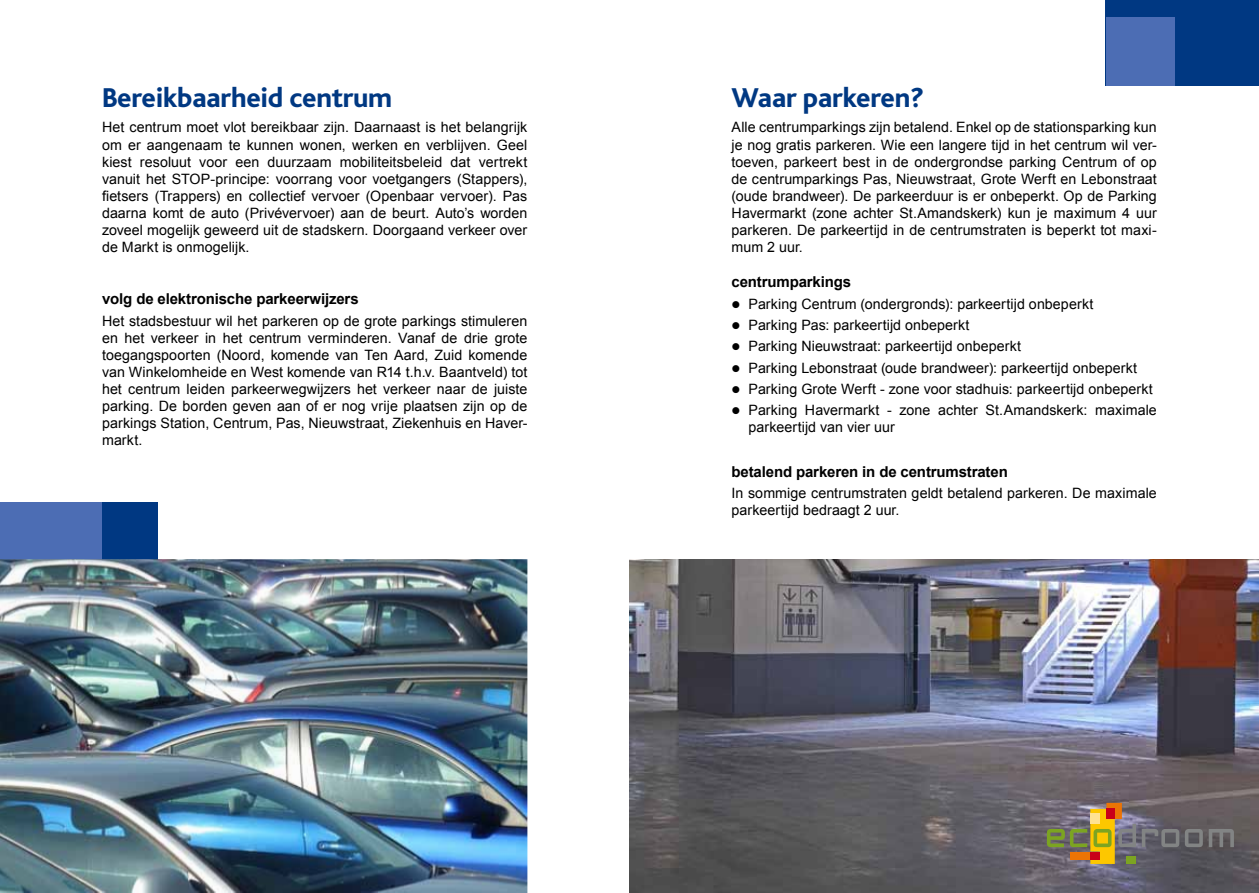
<style>
.page{position:relative;width:1259px;height:893px;background:#fff}
.page>*{position:absolute;margin:0;border:0;box-sizing:border-box;transform-origin:0 0}
.t1{font:800 28.5px "Bliss";letter-spacing:-.01em;color:#003882}
.t2{font:700 15px "Arial";letter-spacing:-.01em;color:#000}
.t3{font:14.25px/17.1px "Arial";letter-spacing:.005em;color:#000;text-align:justify}
</style>
<div class="page">
<div style="left:0;top:502px;width:124px;height:346px;background:#4c6db4"></div>
<div style="left:102px;top:502px;width:55px;height:346px;background:#003882"></div>
<img style="left:0;top:559px;width:527px;height:334px">
<img style="left:629px;top:559px;width:630px;height:334px">
<svg style="left:1208px;top:829px;width:26px;height:18px"></svg>
<svg style="left:1047px;top:803px;width:155px;height:61px;background:#7c735e"></svg>
<div style="left:1106px;top:809px;width:8px;height:10px;background:#c90019"></div>
<div style="left:1090px;top:813px;width:10px;height:10px;background:#ffe293"></div>
<div style="left:1070px;top:851px;width:20px;height:8px;background:#ec7405"></div>
<div style="left:1090px;top:851px;width:10px;height:8px;background:#c90019"></div>
<div style="left:1126px;top:856px;width:10px;height:8px;background:#7ca421"></div>
<div style="left:1106px;top:0;width:153px;height:85px;background:#003882"></div>
<div style="left:1106px;top:17px;width:68px;height:68px;background:#4c6db4"></div>
<h1 class="t1" style="left:102px;top:83px;width:292px">Bereikbaarheid centrum</h1>
<p class="t3" style="left:102px;top:119px;width:427px">Het centrum moet vlot bereikbaar zijn. Daarnaast is het belangrijk om er aangenaam te kunnen wonen, werken en verblijven. Geel kiest resoluut voor een duurzaam mobiliteitsbeleid dat vertrekt vanuit het STOP-principe: voorrang voor voetgangers (Stappers), fietsers (Trappers) en collectief vervoer (Openbaar vervoer). Pas daarna komt de auto (Privévervoer) aan de beurt. Auto’s worden zoveel mogelijk geweerd uit de stadskern. Doorgaand verkeer over de Markt is onmogelijk.</p>
<p class="t2" style="left:102px;top:289px;width:258px">volg de elektronische parkeerwijzers</p>
<p class="t3" style="left:102px;top:312px;width:427px">Het stadsbestuur wil het parkeren op de grote parkings stimuleren en het verkeer in het centrum verminderen. Vanaf de drie grote toegangspoorten (Noord, komende van Ten Aard, Zuid komende van Winkelomheide en West komende van R14 t.h.v. Baantveld) tot het centrum leiden parkeerwegwijzers het verkeer naar de juiste parking. De borden geven aan of er nog vrije plaatsen zijn op de parkings Station, Centrum, Pas, Nieuwstraat, Ziekenhuis en Haver&shy;markt.</p>
<h1 class="t1" style="left:731px;top:83px;width:194px">Waar parkeren?</h1>
<p class="t3" style="left:731px;top:119px;width:427px">Alle centrumparkings zijn betalend. Enkel op de stationsparking kun je nog gratis parkeren. Wie een langere tijd in het centrum wil ver&shy;toeven, parkeert best in de ondergrondse parking Centrum of op de centrumparkings Pas, Nieuwstraat, Grote Werft en Lebonstraat (oude brandweer). De parkeerduur is er onbeperkt. Op de Parking Havermarkt (zone achter St.Amandskerk) kun je maximum 4 uur parkeren. De parkeertijd in de centrumstraten is beperkt tot maxi&shy;mum 2 uur.</p>
<p class="t2" style="left:731px;top:272px;width:121px">centrumparkings</p>
<p class="t3" style="left:748px;top:293px;width:410px;line-height:21.3px;text-align:left">Parking Centrum (ondergronds): parkeertijd onbeperkt<br>Parking Pas: parkeertijd onbeperkt<br>Parking Nieuwstraat: parkeertijd onbeperkt<br>Parking Lebonstraat (oude brandweer): parkeertijd onbeperkt Parking Grote Werft - zone voor stadhuis: parkeertijd onbeperkt Parking Havermarkt - zone achter St.Amandskerk: maximale</p>
<p class="t3" style="left:748px;top:419px;width:148px">parkeertijd van vier uur</p>
<p class="t2" style="left:731px;top:462px;width:278px">betalend parkeren in de centrumstraten</p>
<p class="t3" style="left:731px;top:485px;width:427px">In sommige centrumstraten geldt betalend parkeren. De maximale parkeertijd bedraagt 2 uur.</p>
</div>
